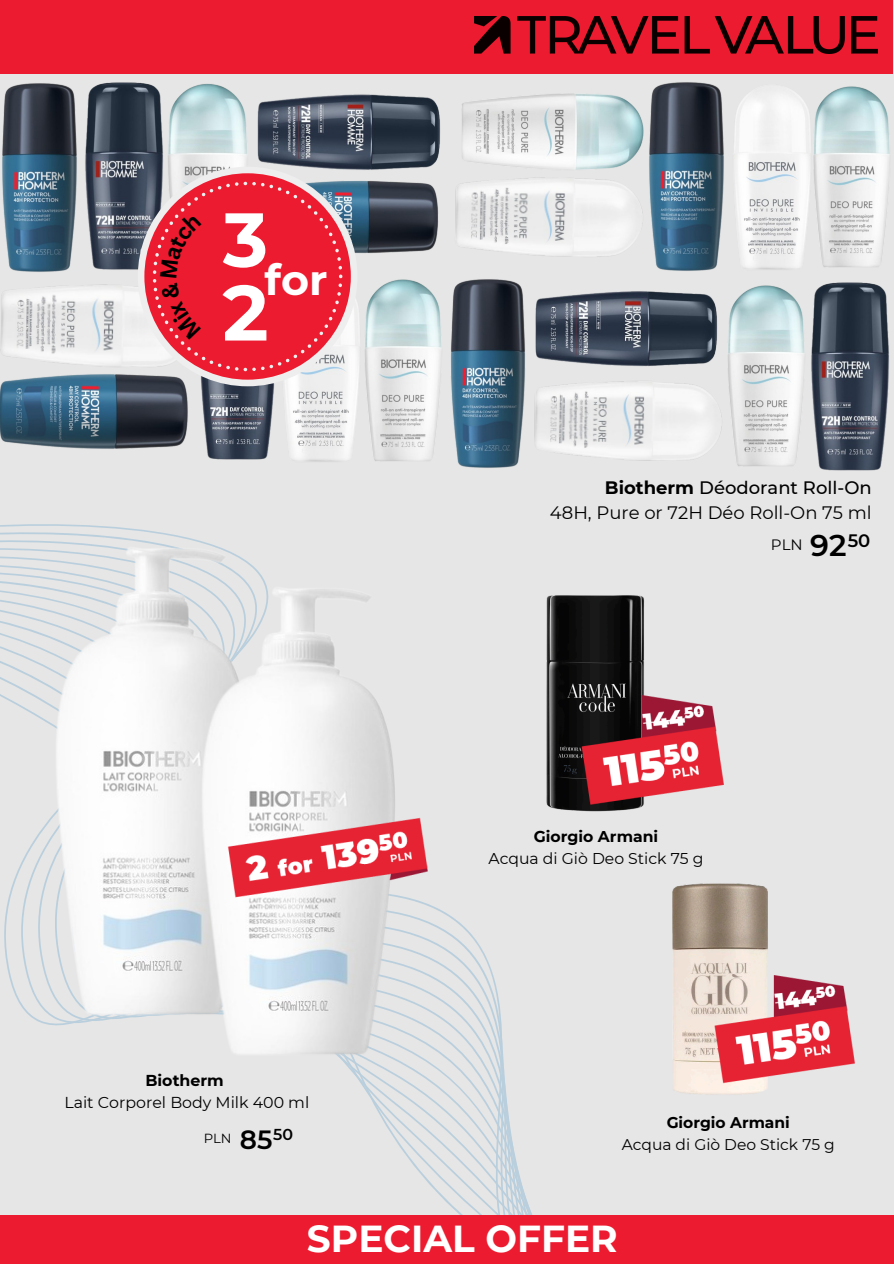
<style>
.page{position:relative;width:894px;height:1264px;background:#fff}
.page>*{position:absolute;margin:0;border:0;box-sizing:border-box;transform-origin:0 0}
.t1{font:700 78.15px "Montserrat";color:#fff}
.t2{font:700 76.35px "Montserrat";color:#fff}
.t3{font:700 42.75px "Montserrat";color:#fff}
.t4{font:700 37.5px "Montserrat";color:#fff}
.t5{font:600 30px "Montserrat";color:#000}
.t6{font:600 26.4px "Montserrat";color:#000}
.t7{font:18px/24.8px "Montserrat";color:#000;text-align:right}
.t8{font:600 18px "Montserrat";color:#000}
.t9{font:15.75px/21.3px "Montserrat";color:#000;text-align:center}
.t10{font:600 15.75px "Montserrat";color:#000}
.t11{font:15.6px/21.5px "Montserrat";color:#000;text-align:center}
.t12{font:15.45px/21.3px "Montserrat";color:#000;text-align:center}
.t13{font:15px "Montserrat";color:#000}
.t14{font:13.2px "Montserrat";color:#000}
.s1{font-weight:700}
.s2{font-weight:500}
</style>
<div class="page">
<div style="left:0;top:0;width:893px;height:1263px;background:#e6e6e6"></div>
<svg style="left:0;top:524px;width:532px;height:690px"></svg>
<img style="left:1px;top:284px;width:137px;height:50px">
<img style="left:130px;top:73px;width:156px;height:94px">
<img style="left:0;top:73px;width:117px;height:199px">
<img style="left:292px;top:386px;width:37px;height:76px">
<img style="left:329px;top:293px;width:81px;height:169px">
<img style="left:0;top:334px;width:187px;height:115px">
<img style="left:71px;top:75px;width:109px;height:197px">
<div style="left:0;top:0;width:893px;height:73px;background:#ed1b2f"></div>
<div style="left:0;top:1214px;width:893px;height:49px;background:#ed1b2f"></div>
<img style="left:474px;top:16px;width:402px;height:37px">
<img style="left:187px;top:386px;width:105px;height:74px">
<img style="left:245px;top:142px;width:194px;height:151px">
<img style="left:247px;top:81px;width:194px;height:106px">
<img style="left:452px;top:73px;width:156px;height:94px">
<img style="left:439px;top:167px;width:169px;height:90px">
<img style="left:410px;top:269px;width:114px;height:199px">
<img style="left:518px;top:370px;width:173px;height:98px">
<img style="left:524px;top:291px;width:167px;height:92px">
<img style="left:691px;top:288px;width:106px;height:178px">
<img style="left:608px;top:73px;width:82px;height:198px">
<img style="left:690px;top:73px;width:164px;height:215px">
<img style="left:777px;top:77px;width:113px;height:200px">
<img style="left:797px;top:275px;width:93px;height:196px">
<svg style="left:138px;top:167px;width:219px;height:219px"></svg>
<img style="left:40px;top:530px;width:223px;height:497px">
<img style="left:188px;top:566px;width:217px;height:514px">
<img style="left:222px;top:815px;width:205px;height:97px">
<img style="left:672px;top:883px;width:96px;height:212px">
<img style="left:707px;top:975px;width:147px;height:120px">
<img style="left:546px;top:595px;width:98px;height:216px">
<img style="left:574px;top:695px;width:149px;height:117px">
<svg style="left:153px;top:182px;width:189px;height:189px;background:#e83345"></svg>
<p class="t2" style="left:223px;top:193px;width:47px">3</p>
<p class="t3" style="left:264px;top:253px;width:64px">for</p>
<p class="t1" style="left:222px;top:265px;width:48px">2</p>
<p class="t9" style="left:64px;top:1070px;width:246px"><span class="s1">Biotherm<br></span>Lait Corporel Body Milk 400 ml</p>
<p class="t14" style="left:204px;top:1130px;width:29px">PLN</p>
<p class="t6" style="left:240px;top:1122px;width:34px">85</p>
<p class="t10" style="left:273px;top:1125px;width:21px">50</p>
<p class="t7" style="left:550px;top:475px;width:323px"><span class="s1">Biotherm</span> <span class="s2">Déodorant Roll-On<br></span>48H, Pure or 72H Déo Roll-On 75 ml</p>
<p class="t13" style="left:770px;top:535px;width:33px">PLN</p>
<p class="t5" style="left:810px;top:527px;width:38px">92</p>
<p class="t8" style="left:847px;top:529px;width:24px">50</p>
<p class="t11" style="left:488px;top:825px;width:217px"><span class="s1">Giorgio Armani<br></span>Acqua di Giò Deo Stick 75 g</p>
<p class="t12" style="left:621px;top:1111px;width:215px"><span class="s1">Giorgio Armani<br></span>Acqua di Giò Deo Stick 75 g</p>
<p class="t4" style="left:307px;top:1215px;width:312px">SPECIAL OFFER</p>
</div>
